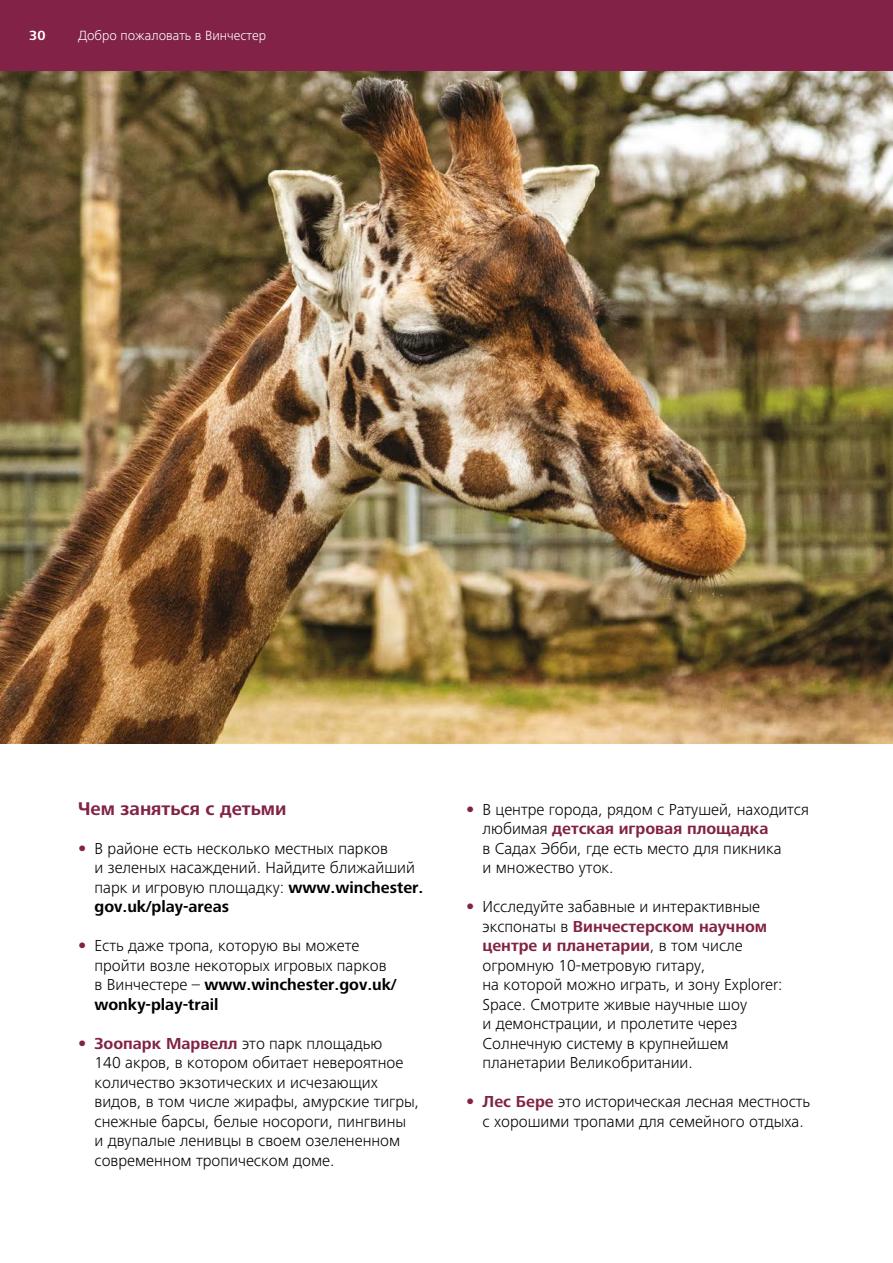
<style>
.page{position:relative;width:893px;height:1263px;background:#fff}
.page>*{position:absolute;margin:0;border:0;box-sizing:border-box;transform-origin:0 0}
.t1{font:700 19.05px "Frutiger Next LTW1 G";color:#812246}
.t2{font:300 16.5px/19.5px "Frutiger Next LTW1 G";color:#000}
.t3{font:300 13.8px "Frutiger Next LTW1 G";color:#fff}
.t4{font:700 13.8px "Frutiger Next LTW1 G";color:#fff}
.s1{font-family:"Frutiger LT Com";color:#812246}
.s2{font-weight:700}
.s3{font-weight:700;color:#812246}
</style>
<div class="page">
<div style="left:0;top:0;width:893px;height:70px;background:#812246"></div>
<img style="left:0;top:71px;width:892px;height:672px">
<p class="t4" style="left:29px;top:28px;width:18px">30</p>
<p class="t3" style="left:78px;top:28px;width:190px">Добро пожаловать в Винчестер</p>
<p class="t1" style="left:78px;top:797px;width:210px">Чем заняться с детьми</p>
<p class="t2" style="left:94px;top:838px;width:330px;text-indent:-16px"><span class="s1">•</span> В районе есть несколько местных парков<br>и зеленых насаждений. Найдите ближайший парк и игровую площадку: <span class="s2">www.winchester. gov.uk/play-areas</span></p>
<p class="t2" style="left:94px;top:936px;width:303px;text-indent:-16px"><span class="s1">•</span> Есть даже тропа, которую вы можете пройти возле некоторых игровых парков в Винчестере – <span class="s2">www.winchester.gov.uk/ wonky-play-trail</span></p>
<p class="t2" style="left:94px;top:1033px;width:326px;text-indent:-16px"><span class="s1">•</span> <span class="s3">Зоопарк Марвелл</span> это парк площадью<br>140 акров, в котором обитает невероятное количество экзотических и исчезающих видов, в том числе жирафы, амурские тигры, снежные барсы, белые носороги, пингвины и двупалые ленивцы в своем озелененном современном тропическом доме.</p>
<p class="t2" style="left:482px;top:799px;width:328px;text-indent:-16px"><span class="s1">•</span> В центре города, рядом с Ратушей, находится любимая <span class="s3">детская игровая площадка<br></span>в Садах Эбби, где есть место для пикника<br>и множество уток.</p>
<p class="t2" style="left:482px;top:897px;width:302px;text-indent:-16px"><span class="s1">•</span> Исследуйте забавные и интерактивные экспонаты в <span class="s3">Винчестерском научном центре и планетарии</span>, в том числе огромную 10-метровую гитару,<br>на которой можно играть, и зону Explorer:<br>Space. Смотрите живые научные шоу<br>и демонстрации, и пролетите через Солнечную систему в крупнейшем планетарии Великобритании.</p>
<p class="t2" style="left:482px;top:1092px;width:329px;text-indent:-16px"><span class="s1">•</span> <span class="s3">Лес Бере</span> это историческая лесная местность с хорошими тропами для семейного отдыха.</p>
</div>
